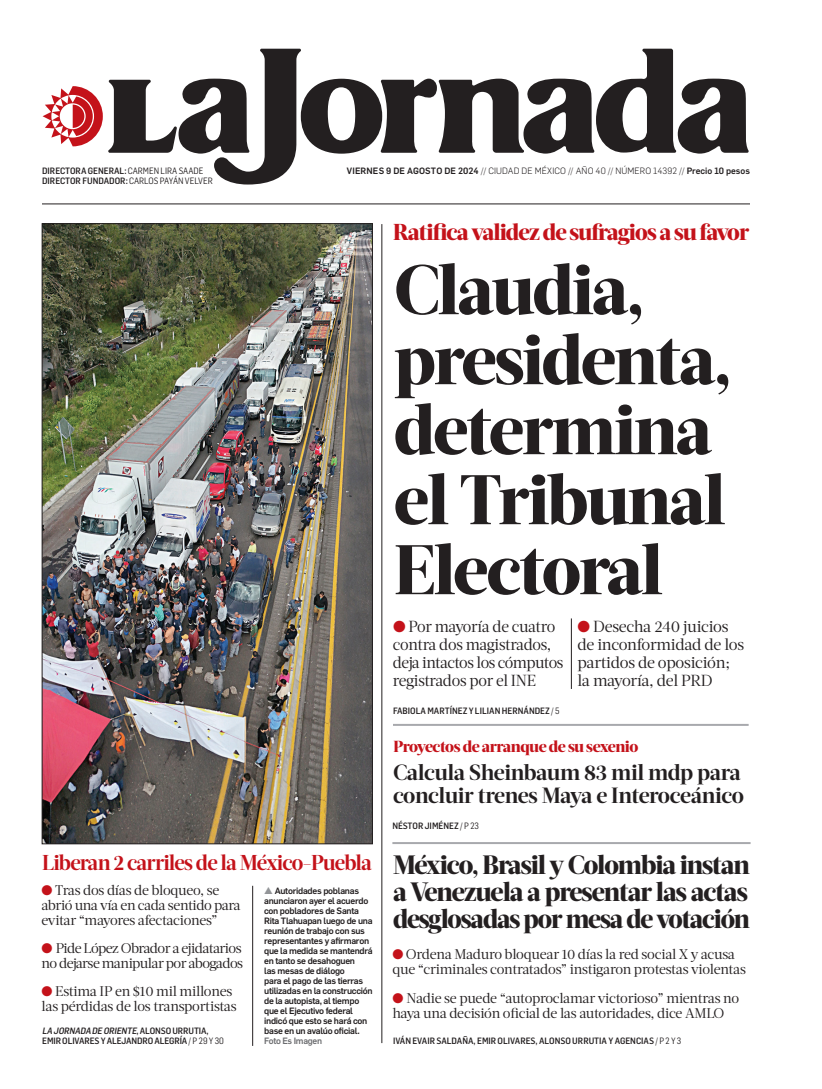
<style>
.page{position:relative;width:822px;height:1089px;background:#fff}
.page>*{position:absolute;margin:0;border:0;box-sizing:border-box;transform-origin:0 0}
.t1{font:800 70px/70px "Acta Headline";letter-spacing:-.03em;color:#231f20}
.t2{font:800 26.5px/27px "Acta Headline";letter-spacing:-.045em;color:#231f20;text-align:justify}
.t3{font:800 23px "Acta Headline";letter-spacing:-.04em;color:#c4121a}
.t4{font:700 22px/23px "Acta Headline";letter-spacing:-.025em;color:#231f20}
.t5{font:700 21.5px "Acta Headline";letter-spacing:-.04em;color:#c4121a}
.t6{font:16px/18px "Acta Deck";letter-spacing:-.02em;color:#231f20}
.t7{font:800 16px "Acta Headline";letter-spacing:-.03em;color:#c4121a}
.t8{font:14px/15px "Acta Deck";letter-spacing:-.025em;color:#231f20}
.t9{font:500 9px/10px "Flama";letter-spacing:-.03em;color:#231f20}
.t10{font:500 9px/10px "Flama Semicond";color:#231f20}
.t11{font:300 9px "Flama";letter-spacing:.01em;color:#231f20}
.t12{font:500 9px "Flama";color:#6c6d70}
.s1{font-weight:400}
.s2{font-weight:500}
.s3{color:#c4121a}
.s4{font-style:italic}
.s5{color:#939598}
</style>
<div class="page">
<svg style="left:43px;top:49px;width:706px;height:136px"></svg>
<hr style="left:42px;top:204px;width:708px;height:1px;background:#231f20">
<img style="left:44px;top:226px;width:327px;height:616px">
<hr style="left:382px;top:224px;width:1px;height:819px;background:#231f20">
<hr style="left:392px;top:842px;width:359px;height:2px;background:#a8a9ad">
<hr style="left:571px;top:618px;width:1px;height:71px;background:#231f20">
<hr style="left:393px;top:724px;width:356px;height:2px;background:#a8a9ad">
<hr style="left:253px;top:886px;width:1px;height:160px;background:#231f20">
<p class="t10" style="left:42px;top:166px;width:163px">DIRECTORA GENERAL: <span class="s1">CARMEN LIRA SAADE</span></p>
<p class="t11" style="left:347px;top:164px;width:405px"><span class="s2">viernES 9 de agosto DE 2024</span> // CIUDAD DE MÉXICO // AÑO 40 // NÚM ERO 14392 // <span class="s2">Precio 10 pesos</span></p>
<p class="t10" style="left:42px;top:176px;width:172px">DIRECTOR FUNDADOR: <span class="s1">CARLOS PAYÁN VELVER</span></p>
<h3 class="t3" style="left:393px;top:218px;width:358px">Ratifica validez de sufragios a su favor</h3>
<h1 class="t1" style="left:394px;top:255px;width:340px">Claudia, presidenta, determina el Tribunal<br>Electoral</h1>
<p class="t6" style="left:393px;top:617px;width:172px"><span class="s3">●</span> Por mayoría de cuatro contra dos magistrados, deja intactos los cómputos registrados por el INE</p>
<p class="t6" style="left:578px;top:617px;width:168px"><span class="s3">●</span> Desecha 240 juicios de inconformidad de los partidos de oposición; la mayoría, del PRD</p>
<p class="t10" style="left:393px;top:706px;width:168px">FABIOLA MARTÍNEZ Y LILIAN HERNÁNDEZ <span class="s1">/ 5</span></p>
<p class="t7" style="left:394px;top:737px;width:246px">Proyectos de arranque de su sexenio</p>
<h3 class="t4" style="left:393px;top:761px;width:352px">Calcula Sheinbaum 83 mil mdp para concluir trenes Maya e Interoceánico</h3>
<h3 class="t5" style="left:42px;top:849px;width:331px">Liberan 2 carriles de la México-Puebla</h3>
<p class="t8" style="left:42px;top:882px;width:201px"><span class="s3">●</span> Tras dos días de bloqueo, se abrió una vía en cada sentido para evitar “mayores afectaciones”</p>
<p class="t8" style="left:42px;top:940px;width:203px"><span class="s3">●</span> Pide López Obrador a ejidatarios no dejarse manipular por abogados</p>
<p class="t8" style="left:42px;top:983px;width:197px"><span class="s3">●</span> Estima IP en $10 mil millones las pérdidas de los transportistas</p>
<p class="t10" style="left:42px;top:1026px;width:183px"><span class="s4">LA JORNADA DE ORIENTE</span>, ALONSO URRUTIA,<br>EMIR OLIVARES Y ALEJANDRO ALEGRÍA <span class="s1">/ P 29 Y 30</span></p>
<p class="t9" style="left:264px;top:885px;width:110px"><span class="s5">▲</span> Autoridades poblanas anunciaron ayer el acuerdo con pobladores de Santa<br>Rita Tlahuapan luego de una reunión de trabajo con sus representantes y afirmaron que la medida se mantendrá en tanto se desahoguen<br>las mesas de diálogo<br>para el pago de las tierras utilizadas en la construcción de la autopista, al tiempo que el Ejecutivo federal indicó que esto se hará con base en un avalúo oficial.</p>
<p class="t12" style="left:264px;top:1034px;width:59px">Foto Es Imagen</p>
<p class="t10" style="left:392px;top:821px;width:88px">NÉSTOR JIMÉNEZ <span class="s1">/ P 23</span></p>
<h2 class="t2" style="left:393px;top:851px;width:359px">México, Brasil y Colombia instan a Venezuela a presentar las actas desglosadas por mesa de votación</h2>
<p class="t8" style="left:392px;top:947px;width:355px"><span class="s3">●</span> Ordena Maduro bloquear 10 días la red social X y acusa que “criminales contratados” instigaron protestas violentas</p>
<p class="t8" style="left:392px;top:991px;width:348px"><span class="s3">●</span> Nadie se puede “autoproclamar victorioso” mientras no haya una decisión oficial de las autoridades, dice AMLO</p>
<p class="t10" style="left:393px;top:1036px;width:290px">IVÁN EVAIR SALDAÑA, EMIR OLIVARES, ALONSO URRUTIA Y AGENCIAS <span class="s1">/ P 2 Y 3</span></p>
</div>
